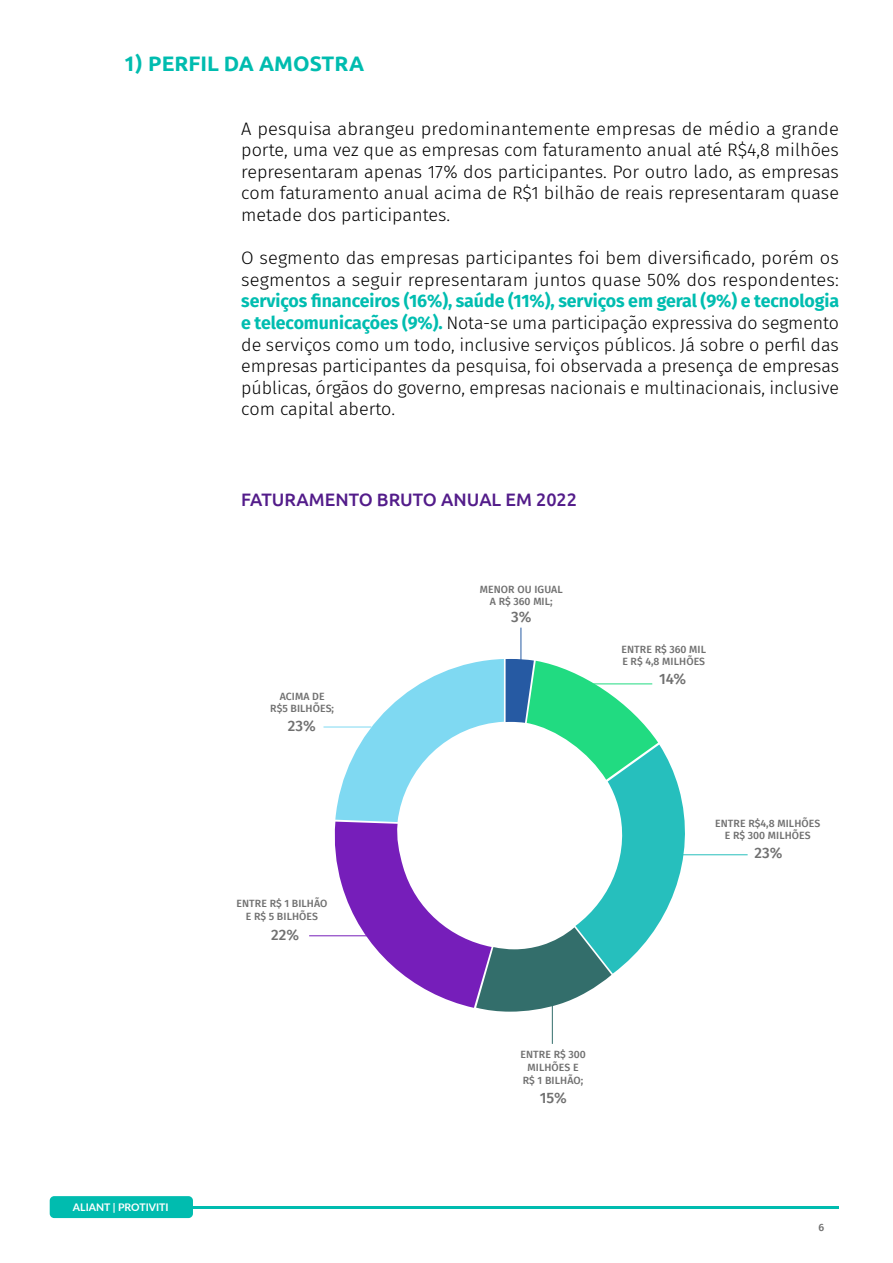
<style>
.page{position:relative;width:893px;height:1263px;background:#fff}
.page>*{position:absolute;margin:0;border:0;box-sizing:border-box;transform-origin:0 0}
.t1{font:700 21px "Ubuntu";color:#00bcaf}
.t2{font:300 18px/21.6px "Fira Sans";color:#000;text-align:justify}
.t3{font:500 18px "Ubuntu";color:#531c8a}
.t4{font:500 15px "Fira Sans";color:#707070}
.t5{font:500 10.5px/12.6px "Fira Sans";letter-spacing:.01em;color:#707070;text-align:center}
.t6{font:700 10.5px "Lato";color:#fff}
.s1{font-weight:700;color:#00bdb0}
</style>
<div class="page">
<hr style="left:54px;top:1206px;width:785px;height:3px;background:#00bcaf">
<div style="left:50px;top:1196px;width:143px;height:22px;background:#00bcaf;border-radius:4px"></div>
<svg style="left:334px;top:659px;width:364px;height:353px"></svg>
<hr style="left:521px;top:628px;width:1px;height:33px;background:#265aa3">
<hr style="left:323px;top:727px;width:48px;height:1px;background:#7fd9f2">
<hr style="left:309px;top:935px;width:59px;height:1px;background:#761eba">
<hr style="left:552px;top:1004px;width:1px;height:40px;background:#336e6b">
<hr style="left:680px;top:854px;width:68px;height:1px;background:#26bfbd">
<hr style="left:593px;top:683px;width:59px;height:1px;background:#21db81">
<p class="t1" style="left:124px;top:51px;width:242px">1) PERFIL DA AMOSTRA</p>
<p class="t2" style="left:241px;top:117px;width:599px">A pesquisa abrangeu predominantemente empresas de médio a grande porte, uma vez que as empresas com faturamento anual até R$4,8 milhões representaram apenas 17% dos participantes. Por outro lado, as empresas com faturamento anual acima de R$1 bilhão de reais representaram quase metade dos participantes.</p>
<p class="t2" style="left:241px;top:247px;width:599px">O segmento das empresas participantes foi bem diversificado, porém os segmentos a seguir representaram juntos quase 50% dos respondentes:</p>
<p class="t2" style="left:241px;top:290px;width:600px"><span class="s1">serviços financeiros (16%), saúde (11%), serviços em geral (9%) e tecnologia e telecomunicações (9%).</span> Nota-se uma participação expressiva do segmento de serviços como um todo, inclusive serviços públicos. Já sobre o perfil das empresas participantes da pesquisa, foi observada a presença de empresas públicas, órgãos do governo, empresas nacionais e multinacionais, inclusive com capital aberto.</p>
<p class="t3" style="left:241px;top:488px;width:337px">FATURAMENTO BRUTO ANUAL EM 2022</p>
<p class="t5" style="left:480px;top:582px;width:85px">MENOR OU IGUAL<br>A R$ 360 MIL;</p>
<p class="t5" style="left:270px;top:689px;width:65px">ACIMA DE<br>R$5 BILHÕES;</p>
<p class="t4" style="left:288px;top:714px;width:29px">23%</p>
<p class="t5" style="left:236px;top:896px;width:93px">ENTRE R$ 1 BILHÃO<br>E R$ 5 BILHÕES</p>
<p class="t4" style="left:271px;top:923px;width:29px">22%</p>
<p class="t6" style="left:73px;top:1199px;width:97px">ALIANT | PROTIVITI</p>
<p class="t4" style="left:511px;top:605px;width:22px">3%</p>
<p class="t5" style="left:621px;top:642px;width:86px;text-align:left">ENTRE R$ 360 MIL<br>E R$ 4,8 MILHÕES</p>
<p class="t4" style="left:659px;top:666px;width:29px">14%</p>
<p class="t5" style="left:715px;top:816px;width:107px">ENTRE R$4,8 MILHÕES<br>E R$ 300 MILHÕES</p>
<p class="t4" style="left:754px;top:841px;width:29px">23%</p>
<p class="t5" style="left:520px;top:1048px;width:67px">ENTRE R$ 300<br>MILHÕES E<br>R$ 1 BILHÃO;</p>
<p class="t4" style="left:540px;top:1086px;width:28px">15%</p>
<p class="t5" style="left:818px;top:1220px;width:7px">6</p>
</div>
